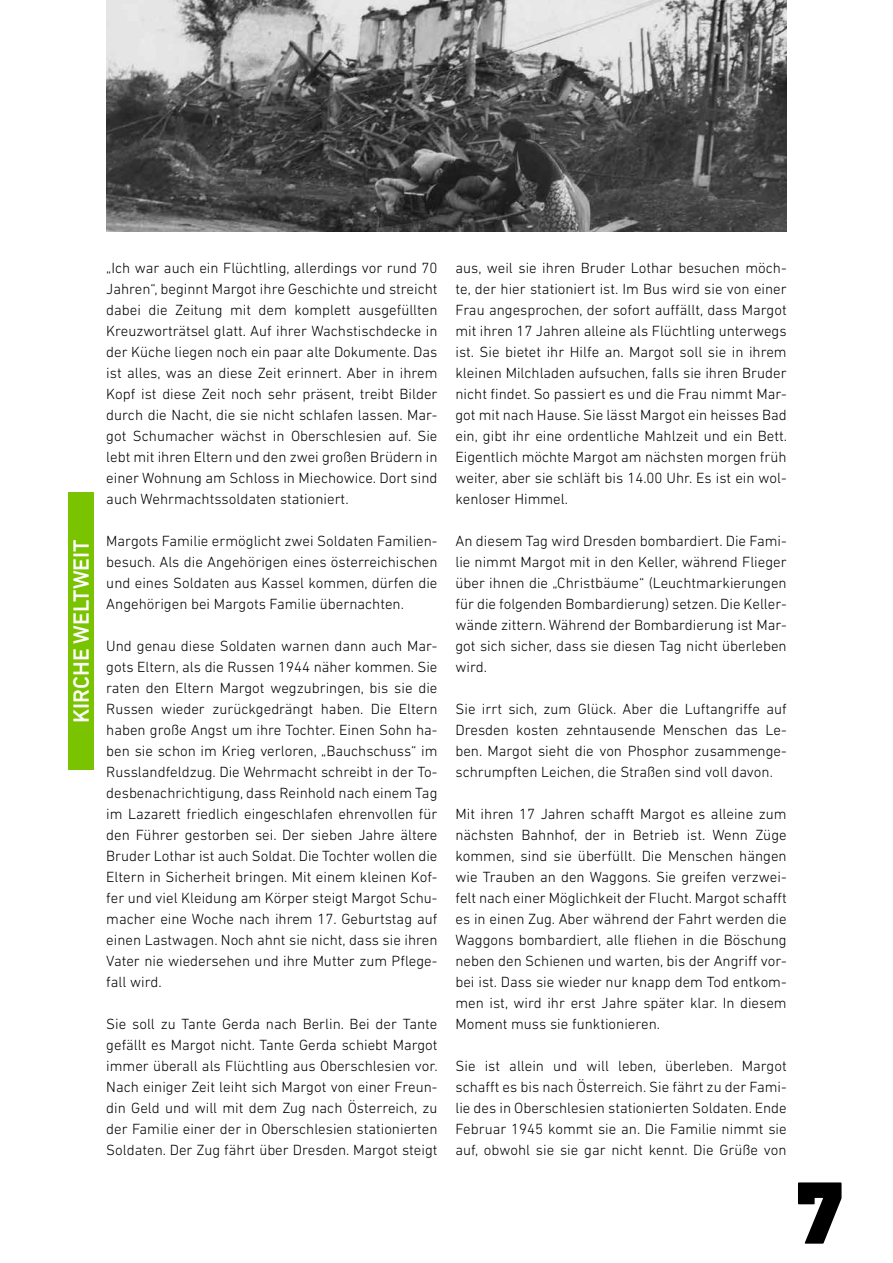
<style>
.page{position:relative;width:893px;height:1263px;background:#fff}
.page>*{position:absolute;margin:0;border:0;box-sizing:border-box;transform-origin:0 0}
.t1{font:900 90px "DIN Next LT Pro";color:#000}
.t2{font:500 22.5px "DIN Next LT Pro";color:#fff}
.t3{font:300 15px/21px "DIN Next LT Pro";color:#000;text-align:justify}
</style>
<div class="page">
<img style="left:106px;top:0;width:681px;height:231px">
<div style="left:68px;top:493px;width:26px;height:277px;background:#79c300"></div>
<h2 class="t2" style="left:68px;top:723px;width:185px;rotate:-90deg">KIRCHE WELTWEIT</h2>
<p class="t3" style="left:106px;top:257px;width:333px">„Ich war auch ein Flüchtling, allerdings vor rund 70<br>Jahren“, beginnt Margot ihre Geschichte und streicht dabei die Zeitung mit dem komplett ausgefüllten Kreuzworträtsel glatt. Auf ihrer Wachstischdecke in der Küche liegen noch ein paar alte Dokumente. Das ist alles, was an diese Zeit erinnert. Aber in ihrem Kopf ist diese Zeit noch sehr präsent, treibt Bilder durch die Nacht, die sie nicht schlafen lassen. Mar&shy;got Schumacher wächst in Oberschlesien auf. Sie lebt mit ihren Eltern und den zwei großen Brüdern in einer Wohnung am Schloss in Miechowice. Dort sind auch Wehrmachtssoldaten stationiert.</p>
<p class="t3" style="left:106px;top:530px;width:333px">Margots Familie ermöglicht zwei Soldaten Familien&shy;besuch. Als die Angehörigen eines österreichischen und eines Soldaten aus Kassel kommen, dürfen die Angehörigen bei Margots Familie übernachten.</p>
<p class="t3" style="left:106px;top:635px;width:333px">Und genau diese Soldaten warnen dann auch Mar&shy;gots Eltern, als die Russen 1944 näher kommen. Sie raten den Eltern Margot wegzubringen, bis sie die Russen wieder zurückgedrängt haben. Die Eltern haben große Angst um ihre Tochter. Einen Sohn ha&shy;ben sie schon im Krieg verloren, „Bauchschuss“ im Russlandfeldzug. Die Wehrmacht schreibt in der To&shy;desbenachrichtigung, dass Reinhold nach einem Tag im Lazarett friedlich eingeschlafen ehrenvollen für den Führer gestorben sei. Der sieben Jahre ältere Bruder Lothar ist auch Soldat. Die Tochter wollen die Eltern in Sicherheit bringen. Mit einem kleinen Kof&shy;fer und viel Kleidung am Körper steigt Margot Schu&shy;macher eine Woche nach ihrem 17. Geburtstag auf einen Lastwagen. Noch ahnt sie nicht, dass sie ihren Vater nie wiedersehen und ihre Mutter zum Pflege&shy;fall wird.</p>
<p class="t3" style="left:106px;top:1013px;width:333px">Sie soll zu Tante Gerda nach Berlin. Bei der Tante gefällt es Margot nicht. Tante Gerda schiebt Margot immer überall als Flüchtling aus Oberschlesien vor.<br>Nach einiger Zeit leiht sich Margot von einer Freun&shy;din Geld und will mit dem Zug nach Österreich, zu der Familie einer der in Oberschlesien stationierten Soldaten. Der Zug fährt über Dresden. Margot steigt</p>
<p class="t3" style="left:455px;top:257px;width:333px">aus, weil sie ihren Bruder Lothar besuchen möch&shy;te, der hier stationiert ist. Im Bus wird sie von einer Frau angesprochen, der sofort auffällt, dass Margot mit ihren 17 Jahren alleine als Flüchtling unterwegs ist. Sie bietet ihr Hilfe an. Margot soll sie in ihrem kleinen Milchladen aufsuchen, falls sie ihren Bruder nicht findet. So passiert es und die Frau nimmt Mar&shy;got mit nach Hause. Sie lässt Margot ein heisses Bad ein, gibt ihr eine ordentliche Mahlzeit und ein Bett.<br>Eigentlich möchte Margot am nächsten morgen früh weiter, aber sie schläft bis 14.00 Uhr. Es ist ein wol&shy;kenloser Himmel.</p>
<p class="t3" style="left:455px;top:530px;width:333px">An diesem Tag wird Dresden bombardiert. Die Fami&shy;lie nimmt Margot mit in den Keller, während Flieger über ihnen die „Christbäume“ (Leuchtmarkierungen für die folgenden Bombardierung) setzen. Die Keller&shy;wände zittern. Während der Bombardierung ist Mar&shy;got sich sicher, dass sie diesen Tag nicht überleben wird.</p>
<p class="t3" style="left:455px;top:698px;width:333px">Sie irrt sich, zum Glück. Aber die Luftangriffe auf Dresden kosten zehntausende Menschen das Le&shy;ben. Margot sieht die von Phosphor zusammenge&shy;schrumpften Leichen, die Straßen sind voll davon.</p>
<p class="t3" style="left:455px;top:803px;width:333px">Mit ihren 17 Jahren schafft Margot es alleine zum nächsten Bahnhof, der in Betrieb ist. Wenn Züge kommen, sind sie überfüllt. Die Menschen hängen wie Trauben an den Waggons. Sie greifen verzwei&shy;felt nach einer Möglichkeit der Flucht. Margot schafft es in einen Zug. Aber während der Fahrt werden die Waggons bombardiert, alle fliehen in die Böschung neben den Schienen und warten, bis der Angriff vor&shy;bei ist. Dass sie wieder nur knapp dem Tod entkom&shy;men ist, wird ihr erst Jahre später klar. In diesem Moment muss sie funktionieren.</p>
<p class="t3" style="left:455px;top:1055px;width:333px">Sie ist allein und will leben, überleben. Margot schafft es bis nach Österreich. Sie fährt zu der Fami&shy;lie des in Oberschlesien stationierten Soldaten. Ende Februar 1945 kommt sie an. Die Familie nimmt sie auf, obwohl sie sie gar nicht kennt. Die Grüße von</p>
<h1 class="t1" style="left:794px;top:1159px;width:53px">7</h1>
</div>
